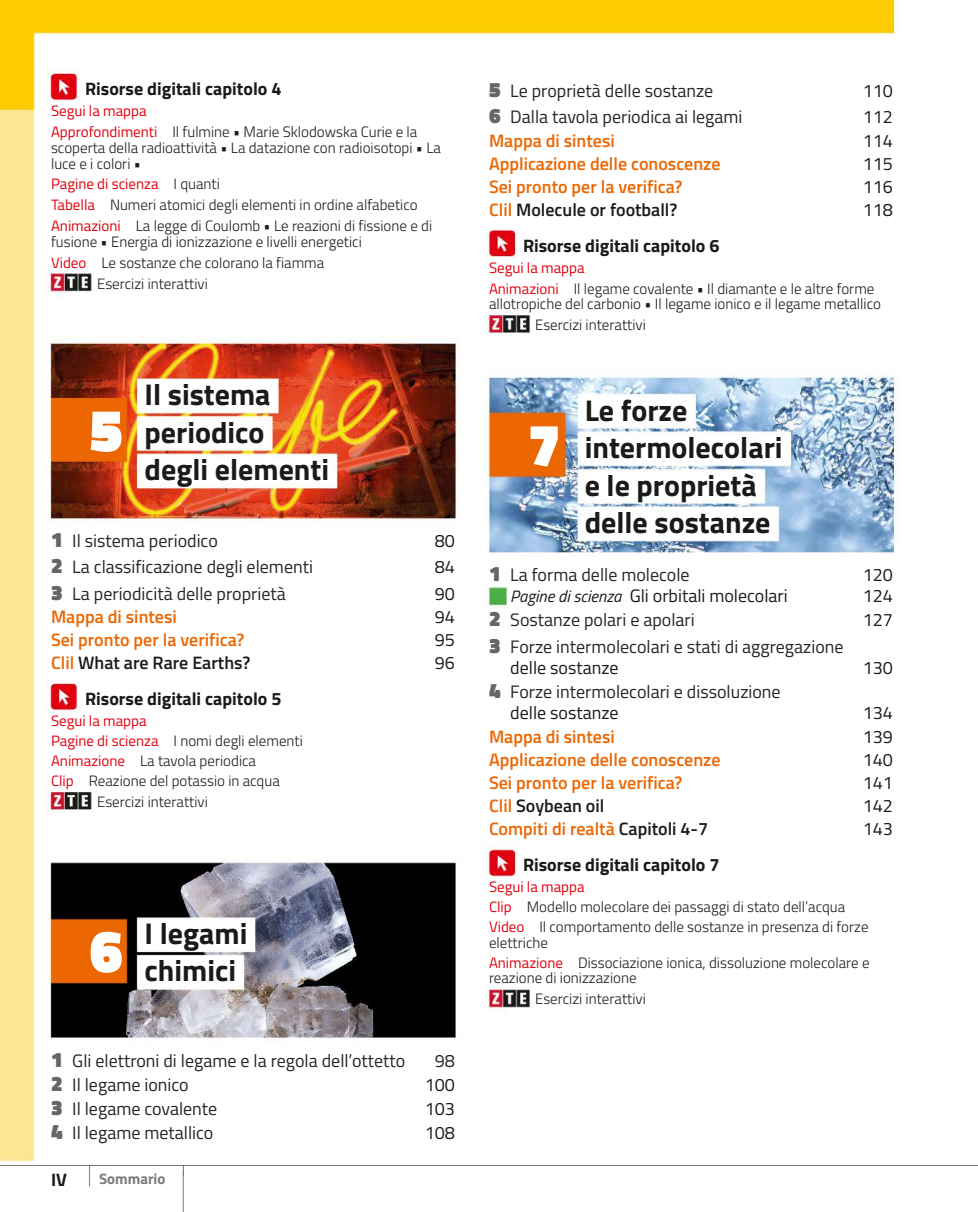
<style>
.page{position:relative;width:978px;height:1212px;background:#fff}
.page>*{position:absolute;margin:0;border:0;box-sizing:border-box;transform-origin:0 0}
.t1{font:900 60px "Titillium";color:#fff}
.t2{font:700 30px/37.5px "Titillium";color:#1a1a18}
.t3{font:18px/21px "Titillium";color:#2a232a}
.t4{font:600 18px "Titillium";color:#ec6602}
.t5{font:18px "Titillium";color:#1a1a18}
.t6{font:700 18px "Titillium";color:#1a1a18}
.t7{font:600 18px "Titillium";color:#1a1a18}
.t8{font:300 15px/20.9px "Titillium";color:#1a1a18}
.t9{font:15px "Titillium";color:#e3000f}
.t10{font:700 15px "Titillium";color:#7b7b7a}
.s1{font-weight:400;color:#e3000f}
.s2{font-weight:900;font-size:21px;color:#656767}
.s3{color:#ec6602}
.s4{font-style:italic;font-size:16.5px}
.s5{color:#1a1a18}
</style>
<div class="page">
<img style="left:0;top:0;width:978px;height:1212px">
<p class="t6" style="left:85px;top:83px;width:198px">Risorse digitali capitolo 4</p>
<p class="t8" style="left:51px;top:102px;width:368px"><span class="s1">Segui la mappa<br>Approfondimenti</span> Il fulmine • Marie Sklodowska Curie e la</p>
<p class="t8" style="left:51px;top:141px;width:392px;line-height:15.8px">scoperta della radioattività • La datazione con radioisotopi • La luce e i colori •</p>
<p class="t8" style="left:51px;top:175px;width:383px"><span class="s1">Pagine di scienza</span> I quanti<br><span class="s1">Tabella</span> Numeri atomici degli elementi in ordine alfabetico<br><span class="s1">Animazioni</span> La legge di Coulomb • Le reazioni di fissione e di</p>
<p class="t8" style="left:51px;top:233px;width:312px">fusione • Energia di ionizzazione e livelli energetici</p>
<p class="t8" style="left:51px;top:254px;width:275px"><span class="s1">Video</span> Le sostanze che colorano la fiamma</p>
<p class="t8" style="left:97px;top:275px;width:112px">Esercizi interattivi</p>
<h1 class="t1" style="left:90px;top:395px;width:34px">5</h1>
<h2 class="t2" style="left:145px;top:380px;width:186px">Il sistema periodico degli elementi</h2>
<p class="t3" style="left:51px;top:533px;width:168px"><span class="s2">1</span> Il sistema periodico</p>
<p class="t5" style="left:435px;top:535px;width:22px">80</p>
<p class="t3" style="left:51px;top:559px;width:263px"><span class="s2">2</span> La classificazione degli elementi</p>
<p class="t5" style="left:435px;top:561px;width:22px">84</p>
<p class="t3" style="left:51px;top:585px;width:236px"><span class="s2">3</span> La periodicità delle proprietà</p>
<p class="t5" style="left:435px;top:587px;width:22px">90</p>
<p class="t4" style="left:51px;top:610px;width:127px">Mappa di sintesi</p>
<p class="t5" style="left:435px;top:610px;width:22px">94</p>
<p class="t4" style="left:51px;top:633px;width:195px">Sei pronto per la verifica?</p>
<p class="t5" style="left:435px;top:633px;width:22px">95</p>
<p class="t7" style="left:51px;top:657px;width:201px"><span class="s3">Clil</span> What are Rare Earths?</p>
<p class="t5" style="left:435px;top:656px;width:22px">96</p>
<p class="t6" style="left:85px;top:693px;width:198px">Risorse digitali capitolo 5</p>
<p class="t9" style="left:51px;top:715px;width:97px">Segui la mappa</p>
<p class="t8" style="left:51px;top:732px;width:253px"><span class="s1">Pagine di scienza</span> I nomi degli elementi</p>
<p class="t8" style="left:51px;top:752px;width:207px"><span class="s1">Animazione</span> La tavola periodica</p>
<p class="t8" style="left:51px;top:772px;width:230px"><span class="s1">Clip</span> Reazione del potassio in acqua</p>
<p class="t8" style="left:97px;top:793px;width:112px">Esercizi interattivi</p>
<h1 class="t1" style="left:90px;top:916px;width:34px">6</h1>
<h2 class="t2" style="left:145px;top:918px;width:104px">I legami chimici</h2>
<p class="t3" style="left:51px;top:1052px;width:356px"><span class="s2">1</span> Gli elettroni di legame e la regola dell’ottetto</p>
<p class="t3" style="left:435px;top:1052px;width:22px">98</p>
<p class="t3" style="left:51px;top:1076px;width:139px"><span class="s2">2</span> Il legame ionico</p>
<p class="t5" style="left:425px;top:1078px;width:32px">100</p>
<p class="t3" style="left:51px;top:1100px;width:168px"><span class="s2">3</span> Il legame covalente</p>
<p class="t5" style="left:425px;top:1102px;width:32px">103</p>
<p class="t3" style="left:51px;top:1124px;width:164px"><span class="s2">4</span> Il legame metallico</p>
<p class="t5" style="left:425px;top:1126px;width:32px">108</p>
<p class="t6" style="left:51px;top:1174px;width:18px">IV</p>
<p class="t10" style="left:99px;top:1170px;width:68px">Sommario</p>
<p class="t3" style="left:489px;top:83px;width:226px"><span class="s2">5</span> Le proprietà delle sostanze</p>
<p class="t5" style="left:863px;top:85px;width:32px">110</p>
<p class="t3" style="left:489px;top:109px;width:255px"><span class="s2">6</span> Dalla tavola periodica ai legami</p>
<p class="t5" style="left:863px;top:111px;width:32px">112</p>
<p class="t4" style="left:489px;top:134px;width:127px">Mappa di sintesi</p>
<p class="t5" style="left:863px;top:134px;width:32px">114</p>
<p class="t4" style="left:489px;top:157px;width:233px">Applicazione delle conoscenze</p>
<p class="t5" style="left:863px;top:157px;width:32px">115</p>
<p class="t4" style="left:489px;top:181px;width:195px">Sei pronto per la verifica?</p>
<p class="t5" style="left:863px;top:180px;width:32px">116</p>
<p class="t7" style="left:489px;top:204px;width:190px"><span class="s3">Clil</span> Molecule or football?</p>
<p class="t5" style="left:863px;top:204px;width:32px">118</p>
<p class="t6" style="left:523px;top:240px;width:198px">Risorse digitali capitolo 6</p>
<p class="t8" style="left:489px;top:259px;width:387px"><span class="s1">Segui la mappa<br>Animazioni</span> Il legame covalente • Il diamante e le altre forme</p>
<p class="t8" style="left:535px;top:295px;width:347px;text-indent:-46px">allotropiche del carbonio • Il legame ionico e il legame metallico<br>Esercizi interattivi</p>
<h1 class="t1" style="left:528px;top:410px;width:34px">7</h1>
<h2 class="t2" style="left:585px;top:395px;width:199px">Le forze intermolecolari e le proprietà delle sostanze</h2>
<p class="t3" style="left:489px;top:567px;width:202px"><span class="s2">1</span> La forma delle molecole</p>
<p class="t5" style="left:863px;top:569px;width:32px">120</p>
<p class="t5" style="left:510px;top:590px;width:279px"><span class="s4">Pagine di scienza</span> Gli orbitali molecolari</p>
<p class="t5" style="left:863px;top:590px;width:32px">124</p>
<p class="t3" style="left:489px;top:612px;width:207px"><span class="s2">2</span> Sostanze polari e apolari</p>
<p class="t5" style="left:863px;top:614px;width:32px">127</p>
<p class="t3" style="left:510px;top:639px;width:335px;text-indent:-21px"><span class="s2">3</span> Forze intermolecolari e stati di aggregazione <span class="s5">delle sostanze</span></p>
<p class="t5" style="left:863px;top:662px;width:32px">130</p>
<p class="t3" style="left:510px;top:684px;width:272px;text-indent:-21px"><span class="s2">4</span> Forze intermolecolari e dissoluzione <span class="s5">delle sostanze</span></p>
<p class="t5" style="left:863px;top:707px;width:32px">134</p>
<p class="t4" style="left:489px;top:730px;width:127px">Mappa di sintesi</p>
<p class="t5" style="left:863px;top:730px;width:32px">139</p>
<p class="t4" style="left:489px;top:753px;width:233px">Applicazione delle conoscenze</p>
<p class="t5" style="left:863px;top:753px;width:32px">140</p>
<p class="t4" style="left:489px;top:776px;width:195px">Sei pronto per la verifica?</p>
<p class="t5" style="left:863px;top:776px;width:32px">141</p>
<p class="t7" style="left:489px;top:799px;width:117px"><span class="s3">Clil</span> Soybean oil</p>
<p class="t5" style="left:863px;top:799px;width:32px">142</p>
<p class="t4" style="left:489px;top:823px;width:221px">Compiti di realtà <span class="s5">Capitoli 4-7</span></p>
<p class="t5" style="left:863px;top:822px;width:32px">143</p>
<p class="t6" style="left:523px;top:859px;width:198px">Risorse digitali capitolo 7</p>
<p class="t8" style="left:489px;top:878px;width:381px;line-height:20px"><span class="s1">Segui la mappa<br>Clip</span> Modello molecolare dei passaggi di stato dell’acqua<br><span class="s1">Video</span> Il comportamento delle sostanze in presenza di forze</p>
<p class="t8" style="left:489px;top:934px;width:382px;line-height:20px">elettriche<br><span class="s1">Animazione</span> Dissociazione ionica, dissoluzione molecolare e</p>
<p class="t8" style="left:535px;top:969px;width:112px;text-indent:-46px">reazione di ionizzazione<br>Esercizi interattivi</p>
</div>
